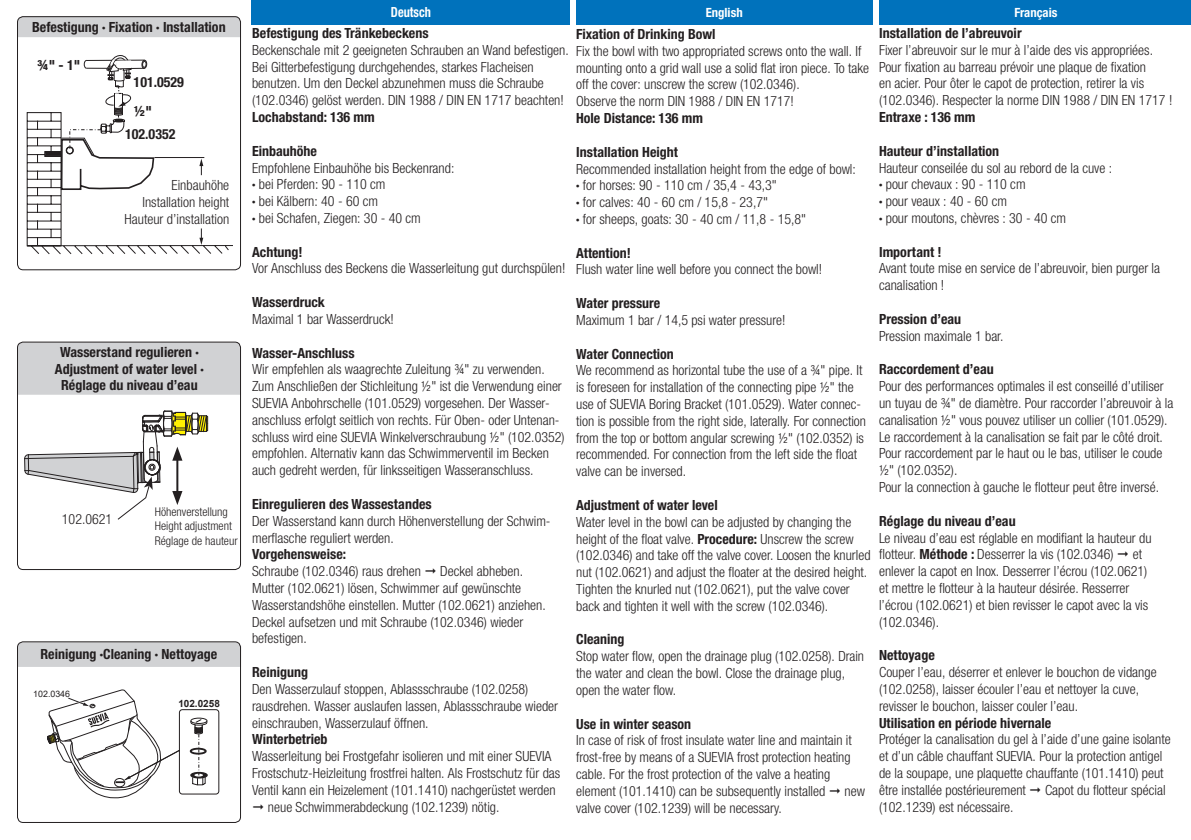
<style>
.page{position:relative;width:1191px;height:840px;background:#fff}
.page>*{position:absolute;margin:0;border:0;box-sizing:border-box;transform-origin:0 0}
.t1{font:300 condensed 14px/16.8px "Helvetica Neue LTW1 G";color:#231f20}
.t2{font:700 condensed 14px/16.8px "Helvetica Neue LTW1 G";color:#231f20;text-align:center}
.t3{font:700 condensed 14px "Helvetica Neue LTW1 G";color:#fff;scale:.88 1}
.t4{font:700 condensed 12.6px "Helvetica Neue LTW1 G";color:#fff}
.t5{font:300 condensed 12px/14.4px "Helvetica Neue LTW1 G";color:#231f20}
.t6{font:700 10px "Arial";color:#231f20}
.t7{font:8.8px "Arial";color:#231f20}
.s1{font-weight:700}
</style>
<div class="page">
<div style="left:252px;top:0;width:318px;height:24px;background:#0072bc"></div>
<div style="left:576px;top:0;width:296px;height:24px;background:#0072bc"></div>
<div style="left:879px;top:0;width:312px;height:24px;background:#0072bc"></div>
<svg style="left:24px;top:410px;width:185px;height:110px"></svg>
<div style="left:19px;top:343px;width:220px;height:51px;background:#d1d2d4"></div>
<div style="left:17px;top:341px;width:224px;height:228px;border:1px solid #231f20;border-radius:6px"></div>
<svg style="left:26px;top:55px;width:207px;height:200px"></svg>
<div style="left:18px;top:17px;width:222px;height:20px;background:#d1d2d4"></div>
<div style="left:17px;top:16px;width:224px;height:254px;border:1px solid #231f20;border-radius:6px"></div>
<div style="left:191px;top:717px;width:16px;height:6px;border:1px solid #231f20;border-radius:50%"></div>
<svg style="left:190px;top:718px;width:18px;height:67px"></svg>
<div style="left:179px;top:709px;width:40px;height:84px;border:1px solid #231f20;border-radius:3px"></div>
<svg style="left:47px;top:689px;width:133px;height:108px"></svg>
<div style="left:19px;top:643px;width:220px;height:23px;background:#d1d2d4"></div>
<div style="left:17px;top:641px;width:224px;height:181px;border:1px solid #231f20;border-radius:6px"></div>
<p class="t2" style="left:32px;top:18px;width:195px">Befestigung · Fixation · Installation</p>
<p class="t2" style="left:37px;top:57px;width:45px">¾" - 1"</p>
<p class="t2" style="left:134px;top:73px;width:52px">101.0529</p>
<p class="t2" style="left:134px;top:102px;width:20px">½"</p>
<p class="t2" style="left:125px;top:126px;width:52px">102.0352</p>
<p class="t1" style="left:125px;top:177px;width:106px;text-align:right">Einbauhöhe<br>Installation height<br>Hauteur d’installation</p>
<p class="t2" style="left:55px;top:343px;width:150px">Wasserstand regulieren ·<br>Adjustment of water level ·<br>Réglage du niveau d’eau</p>
<p class="t1" style="left:62px;top:510px;width:52px">102.0621</p>
<p class="t5" style="left:155px;top:504px;width:84px">Höhenverstellung<br>Height adjustment<br>Réglage de hauteur</p>
<p class="t2" style="left:40px;top:645px;width:178px">Reinigung ·Cleaning · Nettoyage</p>
<p class="t7" style="left:33px;top:687px;width:38px">102.0346</p>
<p class="t6" style="left:178px;top:696px;width:43px">102.0258</p>
<p class="t3" style="left:391px;top:4px;width:47px">Deutsch</p>
<p class="t4" style="left:706px;top:5px;width:38px">English</p>
<p class="t4" style="left:1014px;top:5px;width:44px">Français</p>
<p class="t2" style="left:576px;top:26px;width:141px">Fixation of Drinking Bowl</p>
<p class="t1" style="left:576px;top:42px;width:294px">Fix the bowl with two appropriated screws onto the wall. If mounting onto a grid wall use a solid flat iron piece. To take off the cover: unscrew the screw (102.0346).<br>Observe the norm DIN 1988 / DIN EN 1717!</p>
<p class="t2" style="left:576px;top:110px;width:128px">Hole Distance: 136 mm</p>
<p class="t2" style="left:576px;top:143px;width:103px">Installation Height</p>
<p class="t1" style="left:576px;top:160px;width:281px">Recommended installation height from the edge of bowl: <span class="s1">·</span> for horses: 90 - 110 cm / 35,4 - 43,3"<br><span class="s1">·</span> for calves: 40 - 60 cm / 15,8 - 23,7"<br><span class="s1">·</span> for sheeps, goats: 30 - 40 cm / 11,8 - 15,8"</p>
<p class="t2" style="left:576px;top:244px;width:56px">Attention!</p>
<p class="t1" style="left:576px;top:261px;width:247px">Flush water line well before you connect the bowl!</p>
<p class="t2" style="left:576px;top:294px;width:86px">Water pressure</p>
<p class="t1" style="left:576px;top:311px;width:211px">Maximum 1 bar / 14,5 psi water pressure!</p>
<p class="t2" style="left:576px;top:345px;width:99px">Water Connection</p>
<p class="t1" style="left:576px;top:362px;width:291px">We recommend as horizontal tube the use of a ¾" pipe. It is foreseen for installation of the connecting pipe ½" the use of SUEVIA Boring Bracket (101.0529). Water connec&shy;tion is possible from the right side, laterally. For connection from the top or bottom angular screwing ½" (102.0352) is recommended. For connection from the left side the float valve can be inversed.</p>
<p class="t2" style="left:576px;top:496px;width:143px">Adjustment of water level</p>
<p class="t1" style="left:576px;top:513px;width:296px">Water level in the bowl can be adjusted by changing the height of the float valve. <span class="s1">Procedure:</span> Unscrew the screw (102.0346) and take off the valve cover. Loosen the knurled nut (102.0621) and adjust the floater at the desired height.<br>Tighten the knurled nut (102.0621), put the valve cover back and tighten it well with the screw (102.0346).</p>
<p class="t2" style="left:576px;top:630px;width:50px">Cleaning</p>
<p class="t1" style="left:576px;top:647px;width:289px">Stop water flow, open the drainage plug (102.0258). Drain the water and clean the bowl. Close the drainage plug, open the water flow.</p>
<p class="t2" style="left:576px;top:714px;width:116px">Use in winter season</p>
<p class="t1" style="left:576px;top:731px;width:290px">In case of risk of frost insulate water line and maintain it frost-free by means of a SUEVIA frost protection heating cable. For the frost protection of the valve a heating element (101.1410) can be subsequently installed ◻ new valve cover (102.1239) will be necessary.</p>
<p class="t2" style="left:252px;top:25px;width:178px">Befestigung des Tränkebeckens</p>
<p class="t1" style="left:252px;top:41px;width:318px">Beckenschale mit 2 geeigneten Schrauben an Wand befestigen.<br>Bei Gitterbefestigung durchgehendes, starkes Flacheisen benutzen. Um den Deckel abzunehmen muss die Schraube (102.0346) gelöst werden. DIN 1988 / DIN EN 1717 beachten!</p>
<p class="t2" style="left:252px;top:109px;width:124px">Lochabstand: 136 mm</p>
<p class="t2" style="left:252px;top:142px;width:67px">Einbauhöhe</p>
<p class="t1" style="left:252px;top:159px;width:204px">Empfohlene Einbauhöhe bis Beckenrand: <span class="s1">·</span> bei Pferden: 90 - 110 cm<br><span class="s1">·</span> bei Kälbern: 40 - 60 cm<br><span class="s1">·</span> bei Schafen, Ziegen: 30 - 40 cm</p>
<p class="t2" style="left:252px;top:243px;width:52px">Achtung!</p>
<p class="t1" style="left:252px;top:260px;width:315px">Vor Anschluss des Beckens die Wasserleitung gut durchspülen!</p>
<p class="t2" style="left:252px;top:293px;width:74px">Wasserdruck</p>
<p class="t1" style="left:252px;top:310px;width:143px">Maximal 1 bar Wasserdruck!</p>
<p class="t2" style="left:252px;top:344px;width:104px">Wasser-Anschluss</p>
<p class="t1" style="left:252px;top:361px;width:314px">Wir empfehlen als waagrechte Zuleitung ¾" zu verwenden.<br>Zum Anschließen der Stichleitung ½" ist die Verwendung einer SUEVIA Anbohrschelle (101.0529) vorgesehen. Der Wasser&shy;anschluss erfolgt seitlich von rechts. Für Oben- oder Untenan&shy;schluss wird eine SUEVIA Winkelverschraubung ½" (102.0352) empfohlen. Alternativ kann das Schwimmerventil im Becken auch gedreht werden, für linksseitigen Wasseranschluss.</p>
<p class="t2" style="left:252px;top:495px;width:181px">Einregulieren des Wassestandes</p>
<p class="t1" style="left:252px;top:512px;width:300px">Der Wasserstand kann durch Höhenverstellung der Schwim&shy;merflasche reguliert werden.</p>
<p class="t1" style="left:252px;top:545px;width:295px"><span class="s1">Vorgehensweise:<br></span>Schraube (102.0346) raus drehen ◻ Deckel abheben.<br>Mutter (102.0621) lösen, Schwimmer auf gewünschte Wasserstandshöhe einstellen. Mutter (102.0621) anziehen.<br>Deckel aufsetzen und mit Schraube (102.0346) wieder befestigen.</p>
<p class="t2" style="left:252px;top:663px;width:57px">Reinigung</p>
<p class="t1" style="left:252px;top:680px;width:307px">Den Wasserzulauf stoppen, Ablassschraube (102.0258) rausdrehen. Wasser auslaufen lassen, Ablassschraube wieder einschrauben, Wasserzulauf öffnen.</p>
<p class="t2" style="left:252px;top:730px;width:77px">Winterbetrieb</p>
<p class="t1" style="left:252px;top:747px;width:310px">Wasserleitung bei Frostgefahr isolieren und mit einer SUEVIA<br>Frostschutz-Heizleitung frostfrei halten. Als Frostschutz für das<br>Ventil kann ein Heizelement (101.1410) nachgerüstet werden</p>
<p class="t1" style="left:252px;top:797px;width:249px">◻ neue Schwimmerabdeckung (102.1239) nötig.</p>
<p class="t2" style="left:879px;top:25px;width:144px">Installation de l’abreuvoir</p>
<p class="t1" style="left:879px;top:41px;width:295px">Fixer l’abreuvoir sur le mur à l’aide des vis appropriées.<br>Pour fixation au barreau prévoir une plaque de fixation<br>en acier. Pour ôter le capot de protection, retirer la vis (102.0346). Respecter la norme DIN 1988 / DIN EN 1717 !</p>
<p class="t2" style="left:879px;top:109px;width:98px">Entraxe : 136 mm</p>
<p class="t2" style="left:879px;top:142px;width:122px">Hauteur d’installation</p>
<p class="t1" style="left:879px;top:159px;width:234px">Hauteur conseilée du sol au rebord de la cuve : <span class="s1">·</span> pour chevaux : 90 - 110 cm<br><span class="s1">·</span> pour veaux : 40 - 60 cm<br><span class="s1">·</span> pour moutons, chèvres : 30 - 40 cm</p>
<p class="t2" style="left:879px;top:243px;width:64px">Important !</p>
<p class="t1" style="left:879px;top:260px;width:283px">Avant toute mise en service de l’abreuvoir, bien purger la canalisation !</p>
<p class="t2" style="left:879px;top:310px;width:84px">Pression d’eau</p>
<p class="t1" style="left:879px;top:327px;width:126px">Pression maximale 1 bar.</p>
<p class="t2" style="left:879px;top:361px;width:116px">Raccordement d’eau</p>
<p class="t1" style="left:879px;top:377px;width:296px">Pour des performances optimales il est conseillé d’utiliser un tuyau de ¾" de diamètre. Pour raccorder l’abreuvoir à la canalisation ½" vous pouvez utiliser un collier (101.0529).<br>Le raccordement à la canalisation se fait par le côté droit.<br>Pour raccordement par le haut ou le bas, utiliser le coude ½" (102.0352).<br>Pour la connection à gauche le flotteur peut être inversé.</p>
<p class="t2" style="left:879px;top:512px;width:138px">Réglage du niveau d’eau</p>
<p class="t1" style="left:879px;top:529px;width:274px">Le niveau d’eau est réglable en modifiant la hauteur du flotteur. <span class="s1">Méthode :</span> Desserrer la vis (102.0346) ◻ et enlever la capot en Inox. Desserrer l’écrou (102.0621) et mettre le flotteur à la hauteur désirée. Resserrer l’écrou (102.0621) et bien revisser le capot avec la vis (102.0346).</p>
<p class="t2" style="left:879px;top:646px;width:57px">Nettoyage</p>
<p class="t1" style="left:879px;top:663px;width:279px">Couper l’eau, déserrer et enlever le bouchon de vidange (102.0258), laisser écouler l’eau et nettoyer la cuve, revisser le bouchon, laisser couler l’eau.</p>
<p class="t2" style="left:879px;top:713px;width:174px">Utilisation en période hivernale</p>
<p class="t1" style="left:879px;top:730px;width:293px">Protéger la canalisation du gel à l’aide d’une gaine isolante et d’un câble chauffant SUEVIA. Pour la protection antigel de la soupape, une plaquette chauffante (101.1410) peut être installée postérieurement ◻ Capot du flotteur spécial (102.1239) est nécessaire.</p>
</div>
